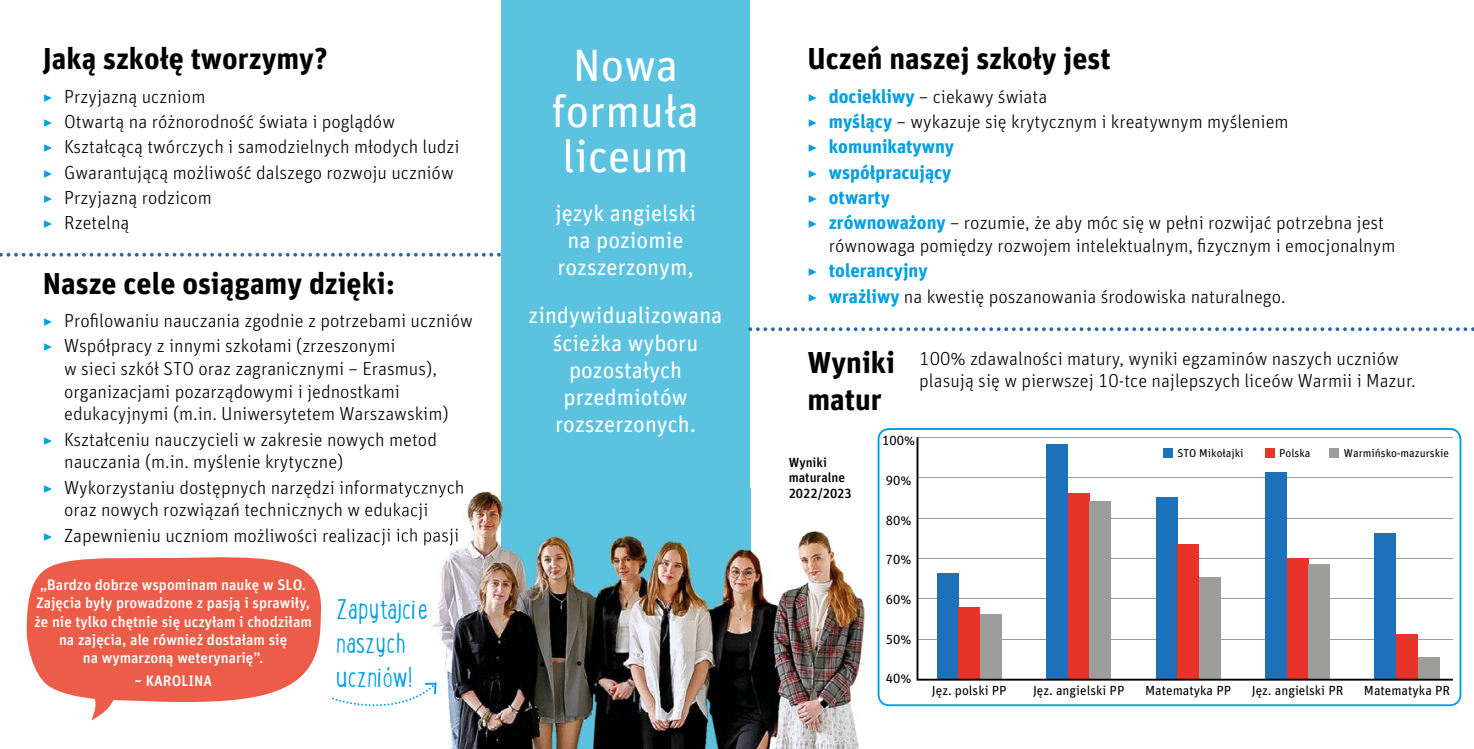
<style>
.page{position:relative;width:1474px;height:749px;background:#fff}
.page>*{position:absolute;margin:0;border:0;box-sizing:border-box;transform-origin:0 0}
.t1{font:45.32px/45.3px "FF Unit Pro";color:#fff;text-align:center}
.t2{font:700 30.1px/36.2px "FF Unit Pro";color:#000}
.t3{font:300 28.35px/33.9px "Lunch Box";color:#009fe3}
.t4{font:22.57px/27.1px "FF Unit Pro";color:#fff;text-align:center}
.t5{font:300 18.9px/25.4px "FF Unit Pro";color:#000}
.t6{font:500 15.05px/18px "FF Unit Pro";color:#fff;text-align:center}
.t7{font:13.3px "FF Unit Pro";color:#000}
.t8{font:500 13.12px/15.9px "FF Unit Pro";color:#000}
.t9{font:11.38px "FF Unit Pro";color:#000}
.s1{color:#009fe3}
.s2{font-weight:700;color:#009fe3}
</style>
<div class="page">
<div style="left:501px;top:0;width:249px;height:748px;background:#5bc3e0"></div>
<svg style="left:748px;top:327px;width:725px;height:4px"></svg>
<svg style="left:0;top:253px;width:501px;height:3px"></svg>
<img style="left:382px;top:488px;width:482px;height:260px">
<img style="left:501px;top:488px;width:249px;height:260px">
<img style="left:382px;top:488px;width:82px;height:9px">
<img style="left:382px;top:502px;width:45px;height:18px">
<img style="left:382px;top:528px;width:77px;height:17px">
<svg style="left:332px;top:682px;width:104px;height:24px"></svg>
<svg style="left:877px;top:428px;width:584px;height:278px"></svg>
<div style="left:788px;top:456px;width:76px;height:45px;background:#fff"></div>
<svg style="left:26px;top:557px;width:296px;height:163px;fill:#eb5d48"></svg>
<h2 class="t2" style="left:43px;top:39px;width:286px">Jaką szkołę tworzymy?</h2>
<p class="t5" style="left:43px;top:83px;width:418px"><span class="s1">▸</span> Przyjazną uczniom<br><span class="s1">▸</span> Otwartą na różnorodność świata i poglądów<br><span class="s1">▸</span> Kształcącą twórczych i samodzielnych młodych ludzi <span class="s1">▸</span> Gwarantującą możliwość dalszego rozwoju uczniów <span class="s1">▸</span> Przyjazną rodzicom<br><span class="s1">▸</span> Rzetelną</p>
<h2 class="t2" style="left:43px;top:263px;width:354px">Nasze cele osiągamy dzięki:</h2>
<p class="t5" style="left:43px;top:307px;width:431px"><span class="s1">▸</span> Profilowaniu nauczania zgodnie z potrzebami uczniów <span class="s1">▸</span> Współpracy z innymi szkołami (zrzeszonymi</p>
<p class="t5" style="left:64px;top:356px;width:386px;line-height:22.6px">w sieci szkół STO oraz zagranicznymi – Erasmus), organizacjami pozarządowymi i jednostkami edukacyjnymi (m.in. Uniwersytetem Warszawskim)</p>
<p class="t5" style="left:64px;top:427px;width:374px;line-height:22.6px;text-indent:-21px"><span class="s1">▸</span> Kształceniu nauczycieli w zakresie nowych metod nauczania (m.in. myślenie krytyczne)</p>
<p class="t5" style="left:64px;top:475px;width:401px;line-height:22.6px;text-indent:-21px"><span class="s1">▸</span> Wykorzystaniu dostępnych narzędzi informatycznych oraz nowych rozwiązań technicznych w edukacji</p>
<p class="t5" style="left:43px;top:521px;width:418px"><span class="s1">▸</span> Zapewnieniu uczniom możliwości realizacji ich pasji</p>
<p class="t6" style="left:34px;top:575px;width:279px">„Bardzo dobrze wspominam naukę w SLO.<br>Zajęcia były prowadzone z pasją i sprawiły, że nie tylko chętnie się uczyłam i chodziłam na zajęcia, ale również dostałam się<br>na wymarzoną weterynarię”.</p>
<p class="t6" style="left:134px;top:671px;width:80px">~ KAROLINA</p>
<h3 class="t3" style="left:336px;top:592px;width:93px">Zapytajcie naszych uczniów!</h3>
<h1 class="t1" style="left:552px;top:41px;width:149px">Nowa formuła liceum</h1>
<p class="t4" style="left:555px;top:198px;width:142px">język angielski na poziomie rozszerzonym,</p>
<p class="t4" style="left:528px;top:301px;width:195px">zindywidualizowana ścieżka wyboru pozostałych przedmiotów rozszerzonych.</p>
<h2 class="t2" style="left:807px;top:39px;width:305px">Uczeń naszej szkoły jest</h2>
<p class="t5" style="left:807px;top:83px;width:578px"><span class="s1">▸</span> <span class="s2">dociekliwy</span> – ciekawy świata<br><span class="s1">▸</span> <span class="s2">myślący</span> – wykazuje się krytycznym i kreatywnym myśleniem<br><span class="s1">▸</span> <span class="s2">komunikatywny<br></span><span class="s1">▸</span> <span class="s2">współpracujący<br></span><span class="s1">▸</span> <span class="s2">otwarty<br></span><span class="s1">▸</span> <span class="s2">zrównoważony</span> – rozumie, że aby móc się w pełni rozwijać potrzebna jest</p>
<p class="t5" style="left:807px;top:232px;width:589px;text-indent:21px">równowaga pomiędzy rozwojem intelektualnym, fizycznym i emocjonalnym <span class="s1">▸</span> <span class="s2">tolerancyjny<br></span><span class="s1">▸</span> <span class="s2">wrażliwy</span> na kwestię poszanowania środowiska naturalnego.</p>
<h2 class="t2" style="left:807px;top:343px;width:89px">Wyniki matur</h2>
<p class="t5" style="left:919px;top:346px;width:498px;line-height:22.6px">100% zdawalności matury, wyniki egzaminów naszych uczniów plasują się w pierwszej 10-tce najlepszych liceów Warmii i Mazur.</p>
<p class="t8" style="left:788px;top:453px;width:65px">Wyniki maturalne<br>2022/2023</p>
<p class="t7" style="left:882px;top:431px;width:34px">100%</p>
<p class="t7" style="left:886px;top:471px;width:27px">90%</p>
<p class="t7" style="left:886px;top:510px;width:27px">80%</p>
<p class="t7" style="left:886px;top:550px;width:27px">70%</p>
<p class="t7" style="left:886px;top:589px;width:27px">60%</p>
<p class="t7" style="left:886px;top:629px;width:27px">50%</p>
<p class="t7" style="left:886px;top:669px;width:27px">40%</p>
<p class="t7" style="left:932px;top:681px;width:76px">Jęz. polski PP</p>
<p class="t9" style="left:1177px;top:444px;width:68px">STO Mikołajki</p>
<p class="t9" style="left:1343px;top:444px;width:107px">Warmińsko-mazurskie</p>
<p class="t9" style="left:1279px;top:444px;width:33px">Polska</p>
<p class="t7" style="left:1033px;top:681px;width:93px">Jęz. angielski PP</p>
<p class="t7" style="left:1145px;top:681px;width:87px">Matematyka PP</p>
<p class="t7" style="left:1251px;top:681px;width:93px">Jęz. angielski PR</p>
<p class="t7" style="left:1363px;top:681px;width:88px">Matematyka PR</p>
</div>
